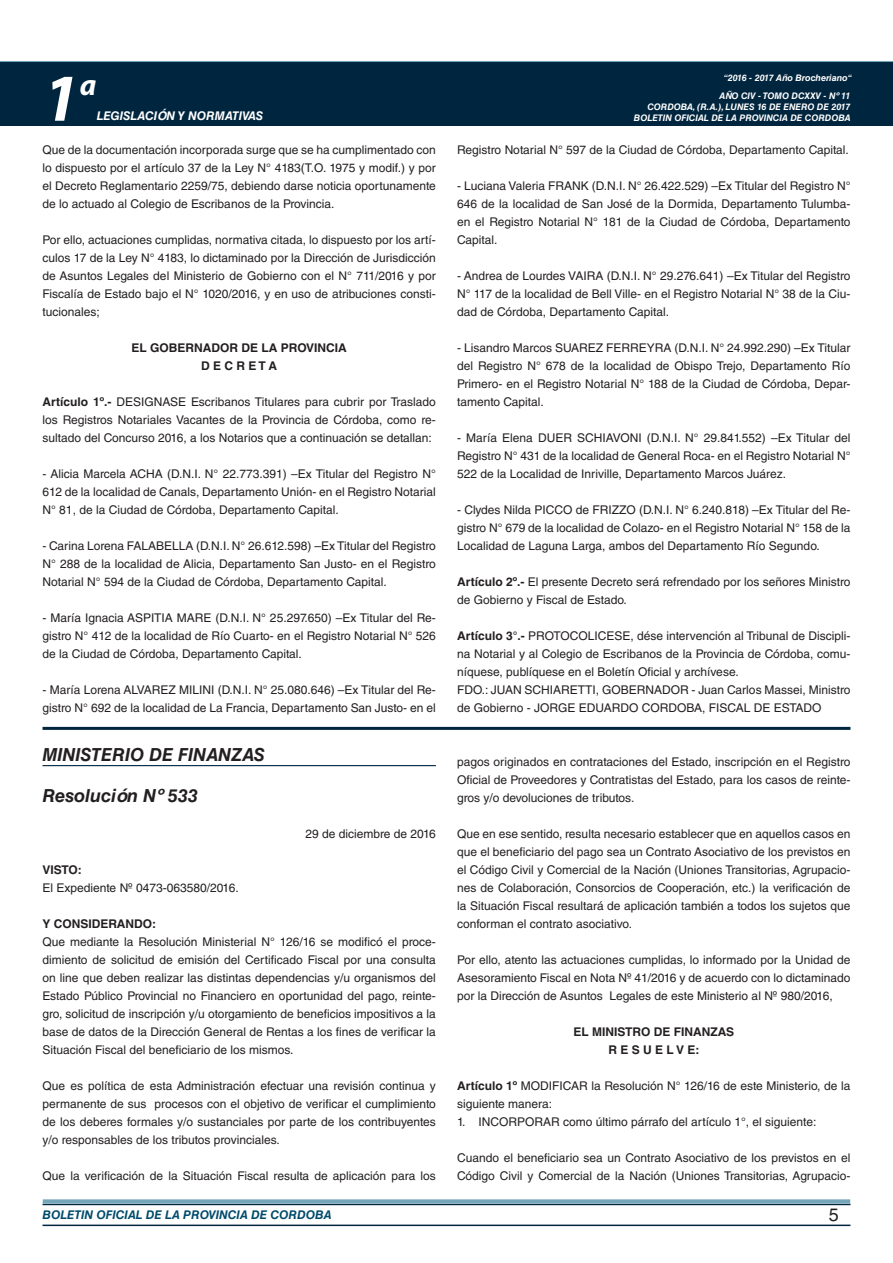
<style>
.page{position:relative;width:893px;height:1263px;background:#fff}
.page>*{position:absolute;margin:0;border:0;box-sizing:border-box;transform-origin:0 0}
.t1{font:italic 700 67.5px "Myriad Pro";color:#fff}
.t2{font:italic 700 30px "Myriad Pro";color:#fff}
.NOMBRE_DE_MINISTERIO{font:italic 700 18px "Helvetica LT Std";color:#231f20}
.DOC__N{font:italic 700 18px "Helvetica LT Std";color:#231f20}
.t3{font:18px "Helvetica LT Std";color:#231f20}
.TEXTO_BASE{font:12px/18px "Helvetica LT Std";color:#231f20;text-align:justify}
.RESUELVE{font:700 12px "Helvetica LT Std";color:#231f20}
.t4{font:italic 700 12px "Helvetica LT Std";color:#004b6c}
.t5{font:italic 700 12px "Helvetica LT Std";color:#fff}
.TEXTO_BASE-2{font:700 12px "Helvetica LT Std";color:#231f20}
.FECHA{font:12px "Helvetica LT Std";color:#231f20}
.t6{font:italic 700 9px/10.8px "Helvetica LT Std";color:#fff;text-align:right}
.s1{font-weight:700}
</style>
<div class="page">
<div style="left:0;top:61px;width:893px;height:6px;background:#73a5b8"></div>
<div style="left:0;top:62px;width:893px;height:64px;background:#00263f"></div>
<hr style="left:43px;top:1224px;width:807px;height:2px;background:#00263f">
<div style="left:42px;top:1198px;width:809px;height:8px;background:#fff;opacity:.75"></div>
<hr style="left:43px;top:765px;width:393px;height:1px;background:#00263f">
<hr style="left:43px;top:727px;width:807px;height:3px;background:#00263f">
<h1 class="t1" style="left:43px;top:54px;width:38px">1</h1>
<h2 class="t2" style="left:80px;top:66px;width:18px">a</h2>
<p class="t5" style="left:97px;top:109px;width:168px">LEGISLACIÓN Y NORMATIVAS</p>
<p class="TEXTO_BASE" style="left:43px;top:141px;width:395px">Que de la documentación incorporada surge que se ha cumplimentado con lo dispuesto por el artículo 37 de la Ley N° 4183(T.O. 1975 y modif.) y por el Decreto Reglamentario 2259/75, debiendo darse noticia oportunamente de lo actuado al Colegio de Escribanos de la Provincia.</p>
<p class="TEXTO_BASE" style="left:43px;top:231px;width:395px">Por ello, actuaciones cumplidas, normativa citada, lo dispuesto por los artí&shy;culos 17 de la Ley N° 4183, lo dictaminado por la Dirección de Jurisdicción de Asuntos Legales del Ministerio de Gobierno con el N° 711/2016 y por Fiscalía de Estado bajo el N° 1020/2016, y en uso de atribuciones consti&shy;tucionales;</p>
<p class="RESUELVE" style="left:132px;top:340px;width:217px">EL GOBERNADOR DE LA PROVINCIA</p>
<p class="RESUELVE" style="left:201px;top:358px;width:78px">D E C R E T A</p>
<p class="TEXTO_BASE" style="left:43px;top:393px;width:395px"><span class="s1">Artículo 1º.-</span> DESIGNASE Escribanos Titulares para cubrir por Traslado los Registros Notariales Vacantes de la Provincia de Córdoba, como re&shy;sultado del Concurso 2016, a los Notarios que a continuación se detallan:</p>
<p class="TEXTO_BASE" style="left:43px;top:465px;width:395px">- Alicia Marcela ACHA (D.N.I. N° 22.773.391) –Ex Titular del Registro N° 612 de la localidad de Canals, Departamento Unión- en el Registro Notarial N° 81, de la Ciudad de Córdoba, Departamento Capital.</p>
<p class="TEXTO_BASE" style="left:43px;top:537px;width:395px">- Carina Lorena FALABELLA (D.N.I. N° 26.612.598) –Ex Titular del Registro N° 288 de la localidad de Alicia, Departamento San Justo- en el Registro Notarial N° 594 de la Ciudad de Córdoba, Departamento Capital.</p>
<p class="TEXTO_BASE" style="left:43px;top:609px;width:395px">- María Ignacia ASPITIA MARE (D.N.I. N° 25.297.650) –Ex Titular del Re&shy;gistro N° 412 de la localidad de Río Cuarto- en el Registro Notarial N° 526 de la Ciudad de Córdoba, Departamento Capital.</p>
<p class="TEXTO_BASE" style="left:43px;top:681px;width:395px">- María Lorena ALVAREZ MILINI (D.N.I. N° 25.080.646) –Ex Titular del Re&shy;gistro N° 692 de la localidad de La Francia, Departamento San Justo- en el</p>
<p class="NOMBRE_DE_MINISTERIO" style="left:43px;top:743px;width:224px">MINISTERIO DE FINANZAS</p>
<p class="DOC__N" style="left:43px;top:784px;width:157px">Resolución Nº 533</p>
<p class="FECHA" style="left:305px;top:827px;width:132px">29 de diciembre de 2016</p>
<p class="TEXTO_BASE-2" style="left:43px;top:862px;width:41px">VISTO:</p>
<p class="TEXTO_BASE" style="left:43px;top:879px;width:198px">El Expediente Nº 0473-063580/2016.</p>
<p class="TEXTO_BASE-2" style="left:43px;top:916px;width:115px">Y CONSIDERANDO:</p>
<p class="TEXTO_BASE" style="left:43px;top:933px;width:395px">Que mediante la Resolución Ministerial N° 126/16 se modificó el proce&shy;dimiento de solicitud de emisión del Certificado Fiscal por una consulta on line que deben realizar las distintas dependencias y/u organismos del Estado Público Provincial no Financiero en oportunidad del pago, reinte&shy;gro, solicitud de inscripción y/u otorgamiento de beneficios impositivos a la base de datos de la Dirección General de Rentas a los fines de verificar la Situación Fiscal del beneficiario de los mismos.</p>
<p class="TEXTO_BASE" style="left:43px;top:1077px;width:395px">Que es política de esta Administración efectuar una revisión continua y permanente de sus procesos con el objetivo de verificar el cumplimiento de los deberes formales y/o sustanciales por parte de los contribuyentes y/o responsables de los tributos provinciales.</p>
<p class="TEXTO_BASE" style="left:43px;top:1167px;width:395px">Que la verificación de la Situación Fiscal resulta de aplicación para los</p>
<p class="t6" style="left:724px;top:72px;width:130px">“2016 - 2017 Año Brocheriano“</p>
<p class="t6" style="left:634px;top:91px;width:218px">AÑO CIV - TOMO DCXXV - Nº 11<br>CORDOBA, (R.A.), LUNES 16 DE ENERO DE 2017<br>BOLETIN OFICIAL DE LA PROVINCIA DE CORDOBA</p>
<p class="TEXTO_BASE" style="left:457px;top:141px;width:393px">Registro Notarial N° 597 de la Ciudad de Córdoba, Departamento Capital.</p>
<p class="TEXTO_BASE" style="left:457px;top:177px;width:395px">- Luciana Valeria FRANK (D.N.I. N° 26.422.529) –Ex Titular del Registro N° 646 de la localidad de San José de la Dormida, Departamento Tulumba&shy;en el Registro Notarial N° 181 de la Ciudad de Córdoba, Departamento Capital.</p>
<p class="TEXTO_BASE" style="left:457px;top:267px;width:395px">- Andrea de Lourdes VAIRA (D.N.I. N° 29.276.641) –Ex Titular del Registro N° 117 de la localidad de Bell Ville- en el Registro Notarial N° 38 de la Ciu&shy;dad de Córdoba, Departamento Capital.</p>
<p class="TEXTO_BASE" style="left:457px;top:339px;width:395px">- Lisandro Marcos SUAREZ FERREYRA (D.N.I. N° 24.992.290) –Ex Titular del Registro N° 678 de la localidad de Obispo Trejo, Departamento Río Primero- en el Registro Notarial N° 188 de la Ciudad de Córdoba, Depar&shy;tamento Capital.</p>
<p class="TEXTO_BASE" style="left:457px;top:429px;width:395px">- María Elena DUER SCHIAVONI (D.N.I. N° 29.841.552) –Ex Titular del Registro N° 431 de la localidad de General Roca- en el Registro Notarial N° 522 de la Localidad de Inriville, Departamento Marcos Juárez.</p>
<p class="TEXTO_BASE" style="left:457px;top:501px;width:395px">- Clydes Nilda PICCO de FRIZZO (D.N.I. N° 6.240.818) –Ex Titular del Re&shy;gistro N° 679 de la localidad de Colazo- en el Registro Notarial N° 158 de la Localidad de Laguna Larga, ambos del Departamento Río Segundo.</p>
<p class="TEXTO_BASE" style="left:457px;top:573px;width:395px"><span class="s1">Artículo 2º.-</span> El presente Decreto será refrendado por los señores Ministro de Gobierno y Fiscal de Estado.</p>
<p class="TEXTO_BASE" style="left:457px;top:627px;width:395px"><span class="s1">Artículo 3°.-</span> PROTOCOLICESE, dése intervención al Tribunal de Discipli&shy;na Notarial y al Colegio de Escribanos de la Provincia de Córdoba, comu&shy;níquese, publíquese en el Boletín Oficial y archívese.</p>
<p class="TEXTO_BASE" style="left:457px;top:681px;width:395px">FDO.: JUAN SCHIARETTI, GOBERNADOR - Juan Carlos Massei, Ministro de Gobierno - JORGE EDUARDO CORDOBA, FISCAL DE ESTADO</p>
<p class="TEXTO_BASE" style="left:457px;top:753px;width:395px">pagos originados en contrataciones del Estado, inscripción en el Registro Oficial de Proveedores y Contratistas del Estado, para los casos de reinte&shy;gros y/o devoluciones de tributos.</p>
<p class="TEXTO_BASE" style="left:457px;top:825px;width:395px">Que en ese sentido, resulta necesario establecer que en aquellos casos en que el beneficiario del pago sea un Contrato Asociativo de los previstos en el Código Civil y Comercial de la Nación (Uniones Transitorias, Agrupacio&shy;nes de Colaboración, Consorcios de Cooperación, etc.) la verificación de la Situación Fiscal resultará de aplicación también a todos los sujetos que conforman el contrato asociativo.</p>
<p class="TEXTO_BASE" style="left:457px;top:951px;width:395px">Por ello, atento las actuaciones cumplidas, lo informado por la Unidad de Asesoramiento Fiscal en Nota Nº 41/2016 y de acuerdo con lo dictaminado por la Dirección de Asuntos Legales de este Ministerio al Nº 980/2016,</p>
<p class="RESUELVE" style="left:573px;top:1024px;width:162px">EL MINISTRO DE FINANZAS</p>
<p class="RESUELVE" style="left:608px;top:1042px;width:93px">R E S U E L V E:</p>
<p class="TEXTO_BASE" style="left:457px;top:1077px;width:395px"><span class="s1">Artículo 1º</span> MODIFICAR la Resolución N° 126/16 de este Ministerio, de la siguiente manera:</p>
<p class="TEXTO_BASE" style="left:457px;top:1113px;width:361px">1. INCORPORAR como último párrafo del artículo 1°, el siguiente:</p>
<p class="TEXTO_BASE" style="left:457px;top:1149px;width:395px">Cuando el beneficiario sea un Contrato Asociativo de los previstos en el<br>Código Civil y Comercial de la Nación (Uniones Transitorias, Agrupacio-</p>
<p class="t4" style="left:43px;top:1208px;width:290px">BOLETIN OFICIAL DE LA PROVINCIA DE CORDOBA</p>
<h3 class="t3" style="left:829px;top:1204px;width:12px">5</h3>
</div>
